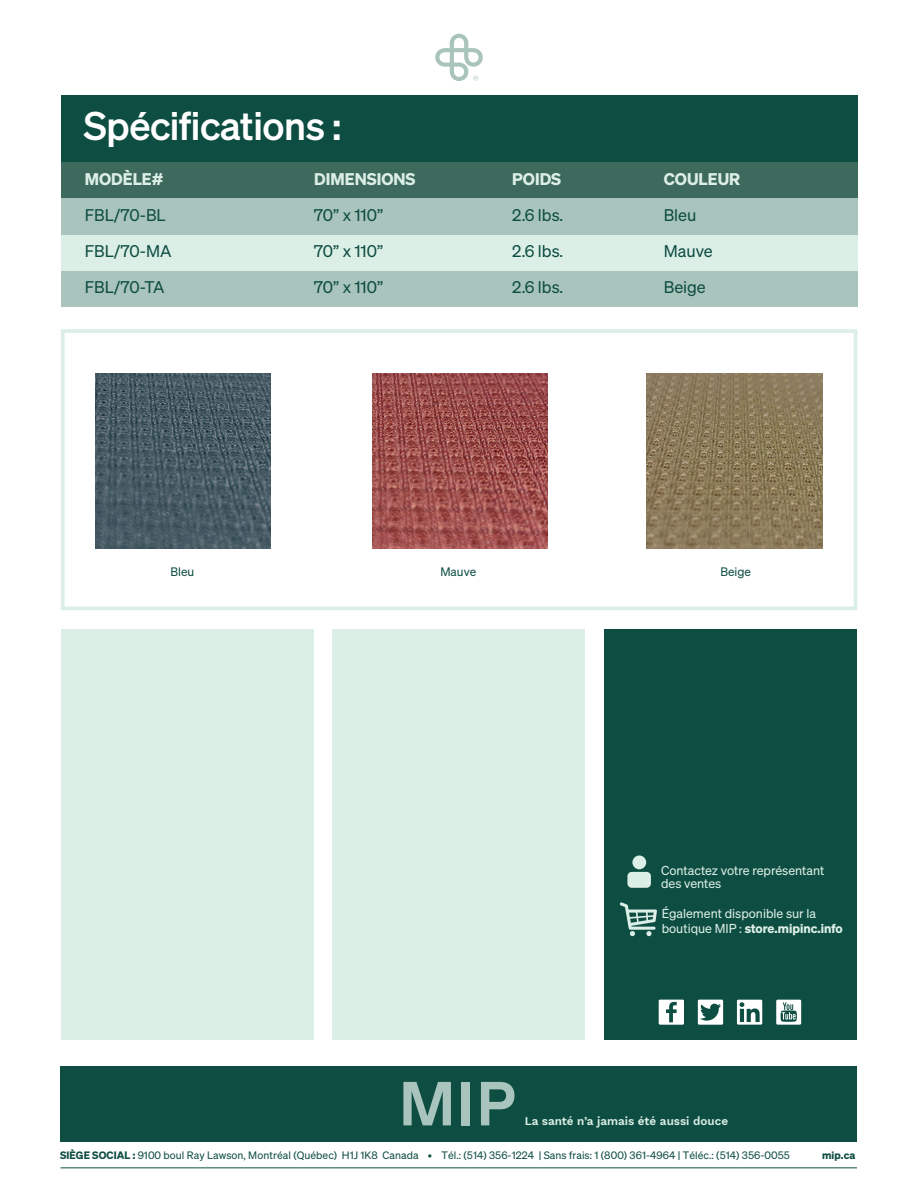
<style>
.page{position:relative;width:918px;height:1188px;background:#fff}
.page>*{position:absolute;margin:0;border:0;box-sizing:border-box;transform-origin:0 0}
.t1{font:39px "Sohne Kraftig";letter-spacing:-.01em;color:#fff}
.t2{font:16.5px "Sohne Buch";color:#0e4d42}
.t3{font:16.5px "Sohne Dreiviertelfett";color:#dcefe6}
.t4{font:12.6px/12.6px "Sohne Buch";color:#dcefe6}
.t5{font:12.6px "Sohne Dreiviertelfett";color:#dcefe6}
.t6{font:12px "Sohne Buch";color:#0e4d42}
.t7{font:600 11.7px "Work Sans";color:#dcefe6}
.t8{font:10.5px "Sohne Buch";letter-spacing:.005em;color:#0e4d42}
.t9{font:10.5px "Sohne Dreiviertelfett";color:#0e4d42}
.s1{font-family:"Sohne Buch"}
.s2{font-family:"Sohne Dreiviertelfett"}
</style>
<div class="page">
<div style="left:604px;top:629px;width:253px;height:411px;background:#0e4d42"></div>
<div style="left:61px;top:95px;width:796px;height:67px;background:#0e4d42"></div>
<div style="left:61px;top:270px;width:796px;height:36px;background:#a9c4bc"></div>
<div style="left:61px;top:162px;width:796px;height:36px;background:#3e695d"></div>
<div style="left:61px;top:234px;width:796px;height:36px;background:#dcefe6"></div>
<div style="left:61px;top:198px;width:796px;height:36px;background:#a9c4bc"></div>
<svg style="left:61px;top:329px;width:796px;height:281px"></svg>
<div style="left:61px;top:629px;width:253px;height:411px;background:#dcefe6"></div>
<div style="left:332px;top:629px;width:253px;height:411px;background:#dcefe6"></div>
<svg style="left:698px;top:1000px;width:25px;height:25px"></svg>
<svg style="left:659px;top:1000px;width:25px;height:25px"></svg>
<svg style="left:737px;top:1000px;width:25px;height:25px"></svg>
<svg style="left:776px;top:1000px;width:25px;height:25px"></svg>
<div style="left:632px;top:855px;width:14px;height:14px;background:#dcefe6;border-radius:50%"></div>
<div style="left:627px;top:872px;width:24px;height:16px;background:#dcefe6;border-radius:4px"></div>
<svg style="left:620px;top:902px;width:37px;height:34px"></svg>
<div style="left:61px;top:1066px;width:796px;height:76px;background:#0e4d42"></div>
<svg style="left:403px;top:1082px;width:48px;height:43px"></svg>
<div style="left:462px;top:1082px;width:8px;height:43px;background:#a9c4bc"></div>
<svg style="left:481px;top:1082px;width:34px;height:43px"></svg>
<hr style="left:61px;top:1168px;width:796px;height:1px;background:#0e4d42">
<svg style="left:435px;top:34px;width:48px;height:47px"></svg>
<h1 class="t1" style="left:84px;top:101px;width:259px">Spécifications :</h1>
<h2 class="t3" style="left:85px;top:169px;width:80px">MODÈLE#</h2>
<h2 class="t3" style="left:314px;top:169px;width:103px">DIMENSIONS</h2>
<h2 class="t3" style="left:512px;top:169px;width:50px">POIDS</h2>
<h2 class="t3" style="left:664px;top:169px;width:78px">COULEUR</h2>
<h2 class="t2" style="left:85px;top:206px;width:82px">FBL/70-BL</h2>
<h2 class="t2" style="left:314px;top:206px;width:70px">70” x 110”</h2>
<h2 class="t2" style="left:512px;top:206px;width:53px">2.6 lbs.</h2>
<h2 class="t2" style="left:664px;top:206px;width:34px">Bleu</h2>
<h2 class="t2" style="left:85px;top:242px;width:88px">FBL/70-MA</h2>
<h2 class="t2" style="left:314px;top:242px;width:70px">70” x 110”</h2>
<h2 class="t2" style="left:512px;top:242px;width:53px">2.6 lbs.</h2>
<h2 class="t2" style="left:664px;top:242px;width:51px">Mauve</h2>
<h2 class="t2" style="left:85px;top:278px;width:81px">FBL/70-TA</h2>
<h2 class="t2" style="left:314px;top:278px;width:70px">70” x 110”</h2>
<h2 class="t2" style="left:512px;top:278px;width:53px">2.6 lbs.</h2>
<h2 class="t2" style="left:664px;top:278px;width:44px">Beige</h2>
<p class="t6" style="left:171px;top:564px;width:25px">Bleu</p>
<p class="t6" style="left:440px;top:564px;width:37px">Mauve</p>
<p class="t6" style="left:720px;top:564px;width:32px">Beige</p>
<p class="t4" style="left:661px;top:864px;width:165px">Contactez votre représentant des ventes</p>
<p class="t4" style="left:662px;top:907px;width:156px">Également disponible sur la</p>
<p class="t5" style="left:662px;top:920px;width:183px"><span class="s1">boutique MIP :</span> store.mipinc.info</p>
<p class="t7" style="left:525px;top:1113px;width:205px">La santé n’a jamais été aussi douce</p>
<p class="t8" style="left:60px;top:1149px;width:731px"><span class="s2">SIÈGE SOCIAL :</span> 9100 boul Ray Lawson, Montréal (Québec) H1J 1K8 Canada • Tél.: (514) 356-1224 | Sans frais: 1 (800) 361-4964 | Téléc.: (514) 356-0055</p>
<p class="t9" style="left:822px;top:1148px;width:35px">mip.ca</p>
</div>
